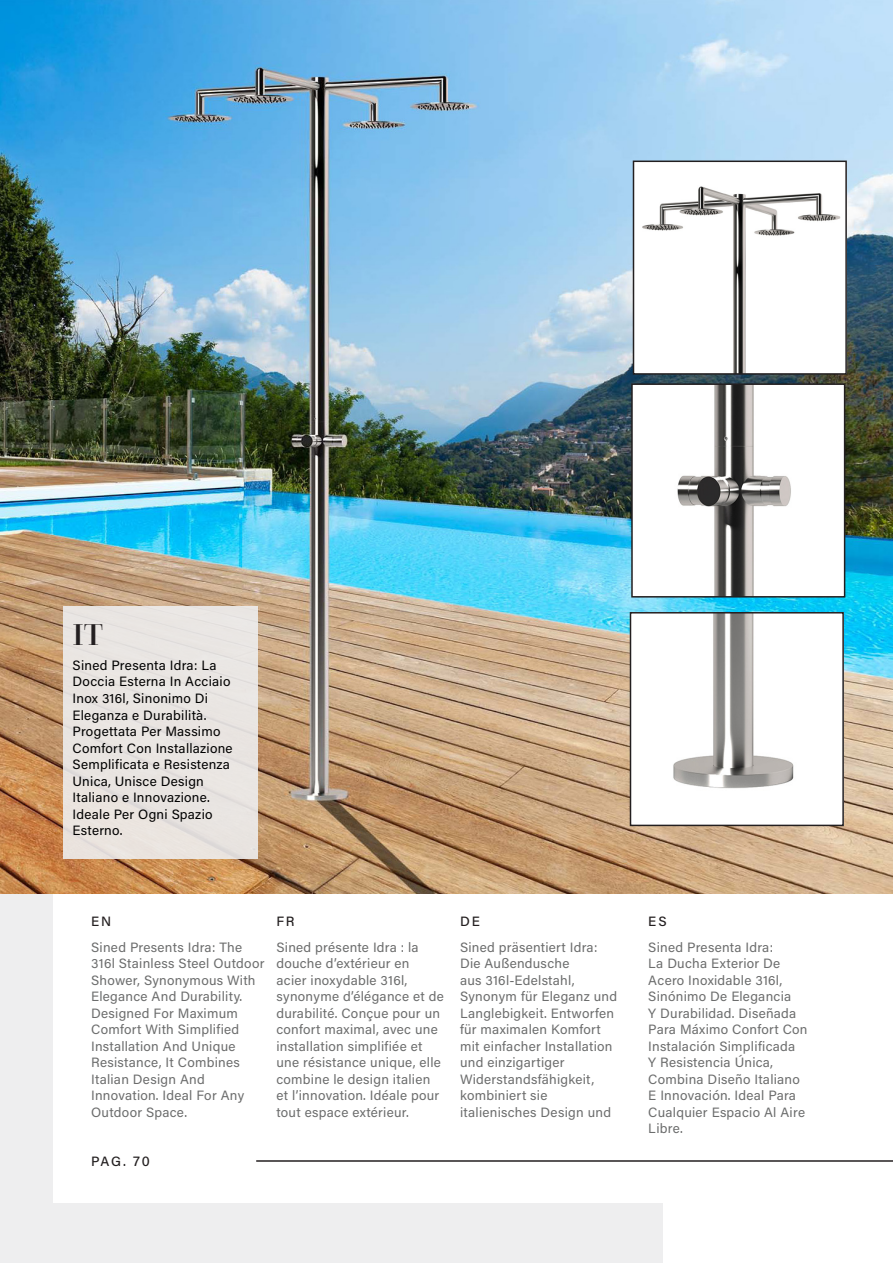
<style>
.page{position:relative;width:893px;height:1263px;background:#fff}
.page>*{position:absolute;margin:0;border:0;box-sizing:border-box;transform-origin:0 0}
.Heading_15_pt___All_Caps{font:500 31.5px "Questa Grande";color:#231f20}
.Body_10_pt{font:13.5px/16.5px "Acumin Pro";letter-spacing:.02em;color:#6c6d6d}
.Body_10_pt-2{font:13.5px/16.5px "Acumin Pro";letter-spacing:.02em;color:#000}
.Subheading_9_pt___All_Caps{font:500 13.5px "Acumin Pro";letter-spacing:.14em;color:#231f20}
</style>
<div class="page">
<div style="left:0;top:276px;width:662px;height:987px;background:#eeeeef"></div>
<div style="left:53px;top:60px;width:787px;height:1143px;background:#fff"></div>
<img style="left:0;top:0;width:893px;height:893px">
<div style="left:64px;top:607px;width:194px;height:252px;background:#e9e5e1"></div>
<img style="left:636px;top:164px;width:208px;height:208px">
<div style="left:633px;top:161px;width:214px;height:214px;border:2px solid #231f20"></div>
<img style="left:633px;top:615px;width:208px;height:208px">
<div style="left:630px;top:612px;width:214px;height:214px;border:2px solid #231f20"></div>
<img style="left:634px;top:386px;width:208px;height:208px">
<div style="left:631px;top:383px;width:214px;height:214px;border:2px solid #231f20"></div>
<hr style="left:256px;top:1160px;width:637px;height:2px;background:#231f20">
<p class="Heading_15_pt___All_Caps" style="left:73px;top:615px;width:32px">IT</p>
<p class="Body_10_pt-2" style="left:73px;top:656px;width:162px">Sined Presenta Idra: La<br>Doccia Esterna In Acciaio<br>Inox 316l, Sinonimo Di<br>Eleganza e Durabilità.<br>Progettata Per Massimo<br>Comfort Con Installazione<br>Semplificata e Resistenza<br>Unica, Unisce Design<br>Italiano e Innovazione.<br>Ideale Per Ogni Spazio<br>Esterno.</p>
<p class="Subheading_9_pt___All_Caps" style="left:91px;top:912px;width:22px">EN</p>
<p class="Body_10_pt" style="left:91px;top:938px;width:175px">Sined Presents Idra: The<br>316l Stainless Steel Outdoor<br>Shower, Synonymous With<br>Elegance And Durability.<br>Designed For Maximum<br>Comfort With Simplified<br>Installation And Unique<br>Resistance, It Combines<br>Italian Design And<br>Innovation. Ideal For Any<br>Outdoor Space.</p>
<p class="Subheading_9_pt___All_Caps" style="left:276px;top:912px;width:20px">FR</p>
<p class="Body_10_pt" style="left:276px;top:938px;width:169px">Sined présente Idra : la douche d’extérieur en<br>acier inoxydable 316l, synonyme d’élégance et de durabilité. Conçue pour un confort maximal, avec une installation simplifiée et une résistance unique, elle combine le design italien et l’innovation. Idéale pour tout espace extérieur.</p>
<p class="Subheading_9_pt___All_Caps" style="left:91px;top:1152px;width:60px">PAG. 70</p>
<p class="Subheading_9_pt___All_Caps" style="left:460px;top:912px;width:21px">DE</p>
<p class="Body_10_pt" style="left:460px;top:938px;width:159px">Sined präsentiert Idra:<br>Die Außendusche<br>aus 316l-Edelstahl,<br>Synonym für Eleganz und<br>Langlebigkeit. Entworfen für maximalen Komfort mit einfacher Installation und einzigartiger<br>Widerstandsfähigkeit, kombiniert sie italienisches Design und</p>
<p class="Subheading_9_pt___All_Caps" style="left:648px;top:912px;width:20px">ES</p>
<p class="Body_10_pt" style="left:648px;top:938px;width:161px">Sined Presenta Idra:<br>La Ducha Exterior De<br>Acero Inoxidable 316l,<br>Sinónimo De Elegancia<br>Y Durabilidad. Diseñada<br>Para Máximo Confort Con<br>Instalación Simplificada<br>Y Resistencia Única,<br>Combina Diseño Italiano<br>E Innovación. Ideal Para<br>Cualquier Espacio Al Aire<br>Libre.</p>
</div>
